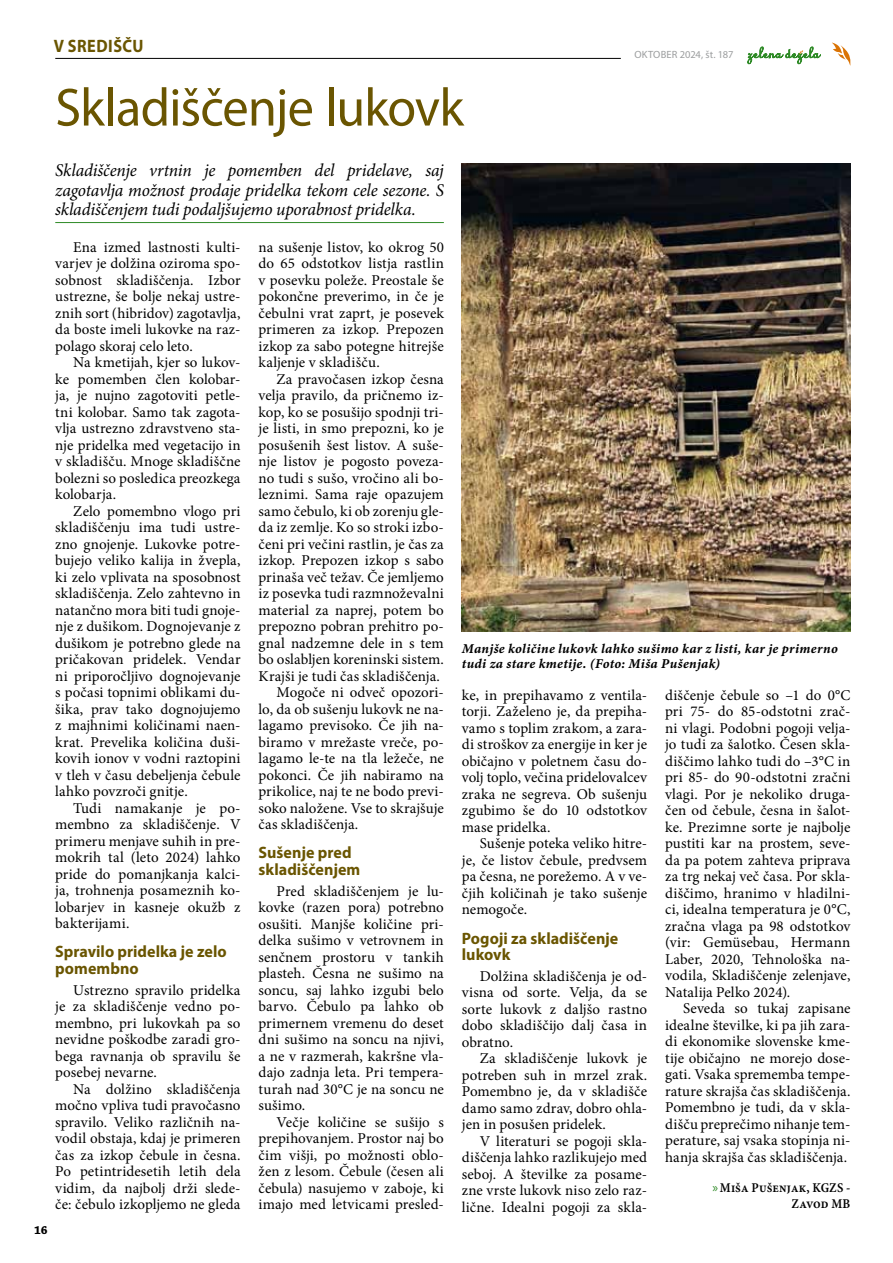
<style>
.page{position:relative;width:893px;height:1263px;background:#fff}
.page>*{position:absolute;margin:0;border:0;box-sizing:border-box;transform-origin:0 0}
.t1{font:54px "Myriad Pro";letter-spacing:-.02em;color:#6a5501}
.t2{font:italic 18px/19.5px "Minion Pro";letter-spacing:-.01em;color:#000;text-align:justify}
.t3{font:700 18px "Myriad Pro";letter-spacing:.025em;color:#6a5501;scale:.9 1}
.t4{font:700 16.5px/16.5px "Myriad Pro";color:#6a5501}
.t5{font:15px/16.5px "Minion Pro";letter-spacing:.005em;color:#000;text-align:justify}
.t6{font:13.5px/15px "Minion Pro Bold It Capt";letter-spacing:.025em;color:#000}
.t7{font:13.5px/16.5px "Minion Pro Semibold Cn Capt";letter-spacing:.005em;color:#000;text-align:right}
.t8{font:12px "Chaparral Pro Bold Capt";color:#000}
.t9{font:10.5px "Myriad Pro";letter-spacing:.005em;color:#9c9e9f}
.s1{font-family:"Myriad Pro";color:#2e8a26}
</style>
<div class="page">
<hr style="left:55px;top:222px;width:389px;height:1px;background:#2e8a26">
<img style="left:461px;top:163px;width:389px;height:468px">
<hr style="left:55px;top:58px;width:566px;height:1px;background:#000">
<svg style="left:832px;top:43px;width:19px;height:23px"></svg>
<svg style="left:747px;top:47px;width:74px;height:17px"></svg>
<p class="t3" style="left:54px;top:34px;width:101px">V SREDIŠČU</p>
<h1 class="t1" style="left:55px;top:74px;width:410px">Skladiščenje lukovk</h1>
<p class="t2" style="left:55px;top:161px;width:390px">Skladiščenje vrtnin je pomemben del pridelave, saj zagotavlja možnost prodaje pridelka tekom cele sezone. S skladiščenjem tudi podaljšujemo uporabnost pridelka.</p>
<p class="t5" style="left:55px;top:239px;width:187px;text-indent:18px">Ena izmed lastnosti kulti&shy;varjev je dolžina oziroma spo&shy;sobnost skladiščenja. Izbor ustrezne, še bolje nekaj ustre&shy;znih sort (hibridov) zagotavlja, da boste imeli lukovke na raz&shy;polago skoraj celo leto.</p>
<p class="t5" style="left:55px;top:354px;width:187px;text-indent:18px">Na kmetijah, kjer so lukov&shy;ke pomemben člen kolobar&shy;ja, je nujno zagotoviti petle&shy;tni kolobar. Samo tak zagota&shy;vlja ustrezno zdravstveno sta&shy;nje pridelka med vegetacijo in v skladišču. Mnoge skladiščne bolezni so posledica preozkega kolobarja.</p>
<p class="t5" style="left:55px;top:503px;width:187px;text-indent:18px">Zelo pomembno vlogo pri skladiščenju ima tudi ustre&shy;zno gnojenje. Lukovke potre&shy;bujejo veliko kalija in žvepla, ki zelo vplivata na sposobnost skladiščenja. Zelo zahtevno in natančno mora biti tudi gnoje&shy;nje z dušikom. Dognojevanje z dušikom je potrebno glede na pričakovan pridelek. Vendar ni priporočljivo dognojevanje s počasi topnimi oblikami du&shy;šika, prav tako dognojujemo z majhnimi količinami naen&shy;krat. Prevelika količina duši&shy;kovih ionov v vodni raztopini v tleh v času debeljenja čebule lahko povzroči gnitje.</p>
<p class="t5" style="left:55px;top:800px;width:187px;text-indent:18px">Tudi namakanje je po&shy;membno za skladiščenje. V primeru menjave suhih in pre&shy;mokrih tal (leto 2024) lahko pride do pomanjkanja kalci&shy;ja, trohnenja posameznih ko&shy;lobarjev in kasneje okužb z bakterijami.</p>
<p class="t4" style="left:55px;top:943px;width:173px">Spravilo pridelka je zelo pomembno</p>
<p class="t5" style="left:55px;top:982px;width:187px;text-indent:18px">Ustrezno spravilo pridelka je za skladiščenje vedno po&shy;membno, pri lukovkah pa so nevidne poškodbe zaradi gro&shy;bega ravnanja ob spravilu še posebej nevarne.</p>
<p class="t5" style="left:55px;top:1081px;width:187px;text-indent:18px">Na dolžino skladiščenja močno vpliva tudi pravočasno spravilo. Veliko različnih na&shy;vodil obstaja, kdaj je primeren čas za izkop čebule in česna.<br>Po petintridesetih letih dela vidim, da najbolj drži slede&shy;če: čebulo izkopljemo ne gleda</p>
<p class="t9" style="left:634px;top:48px;width:101px">OKTOBER 2024, št. 187</p>
<p class="t5" style="left:259px;top:239px;width:187px">na sušenje listov, ko okrog 50 do 65 odstotkov listja rastlin v posevku poleže. Preostale še pokončne preverimo, in če je čebulni vrat zaprt, je posevek primeren za izkop. Prepozen izkop za sabo potegne hitrejše kaljenje v skladišču.</p>
<p class="t5" style="left:277px;top:371px;width:169px">Za pravočasen izkop česna</p>
<p class="t5" style="left:259px;top:387px;width:187px">velja pravilo, da pričnemo iz-</p>
<p class="t5" style="left:259px;top:404px;width:187px">kop, ko se posušijo spodnji tri-</p>
<p class="t5" style="left:259px;top:420px;width:187px">je listi, in smo prepozni, ko je</p>
<p class="t5" style="left:259px;top:437px;width:187px">posušenih šest listov. A suše-</p>
<p class="t5" style="left:259px;top:453px;width:187px">nje listov je pogosto poveza-</p>
<p class="t5" style="left:259px;top:470px;width:187px">no tudi s sušo, vročino ali bo-</p>
<p class="t5" style="left:259px;top:486px;width:187px">leznimi. Sama raje opazujem</p>
<p class="t5" style="left:259px;top:503px;width:187px">samo čebulo, ki ob zorenju gle-</p>
<p class="t5" style="left:259px;top:519px;width:187px">da iz zemlje. Ko so stroki izbo-</p>
<p class="t5" style="left:259px;top:536px;width:187px">čeni pri večini rastlin, je čas za</p>
<p class="t5" style="left:259px;top:552px;width:187px">izkop. Prepozen izkop s sabo</p>
<p class="t5" style="left:259px;top:569px;width:187px">prinaša več težav. Če jemljemo</p>
<p class="t5" style="left:259px;top:585px;width:187px">iz posevka tudi razmnoževalni</p>
<p class="t5" style="left:259px;top:602px;width:187px">material za naprej, potem bo</p>
<p class="t5" style="left:259px;top:618px;width:187px">prepozno pobran prehitro po-</p>
<p class="t5" style="left:259px;top:635px;width:187px">gnal nadzemne dele in s tem</p>
<p class="t5" style="left:259px;top:651px;width:187px">bo oslabljen koreninski sistem.</p>
<p class="t5" style="left:259px;top:668px;width:183px">Krajši je tudi čas skladiščenja.</p>
<p class="t5" style="left:277px;top:684px;width:169px">Mogoče ni odveč opozori-</p>
<p class="t5" style="left:259px;top:701px;width:187px">lo, da ob sušenju lukovk ne na-</p>
<p class="t5" style="left:259px;top:717px;width:187px">lagamo previsoko. Če jih na-</p>
<p class="t5" style="left:259px;top:734px;width:187px">biramo v mrežaste vreče, po-</p>
<p class="t5" style="left:259px;top:750px;width:187px">lagamo le-te na tla ležeče, ne</p>
<p class="t5" style="left:259px;top:767px;width:187px">pokonci. Če jih nabiramo na</p>
<p class="t5" style="left:259px;top:783px;width:187px">prikolice, naj te ne bodo previ-</p>
<p class="t5" style="left:259px;top:800px;width:187px">soko naložene. Vse to skrajšuje</p>
<p class="t5" style="left:259px;top:816px;width:101px">čas skladiščenja.</p>
<p class="t4" style="left:259px;top:844px;width:103px">Sušenje pred skladiščenjem</p>
<p class="t5" style="left:259px;top:883px;width:187px;text-indent:18px">Pred skladiščenjem je lu&shy;kovke (razen pora) potrebno osušiti. Manjše količine pri&shy;delka sušimo v vetrovnem in senčnem prostoru v tankih plasteh. Česna ne sušimo na soncu, saj lahko izgubi belo barvo. Čebulo pa lahko ob primernem vremenu do deset dni sušimo na soncu na njivi, a ne v razmerah, kakršne vla&shy;dajo zadnja leta. Pri tempera&shy;turah nad 30°C je na soncu ne sušimo.</p>
<p class="t5" style="left:259px;top:1114px;width:187px;text-indent:18px">Večje količine se sušijo s prepihovanjem. Prostor naj bo čim višji, po možnosti oblo&shy;žen z lesom. Čebule (česen ali čebula) nasujemo v zaboje, ki imajo med letvicami presled-</p>
<p class="t6" style="left:462px;top:641px;width:377px">Manjše količine lukovk lahko sušimo kar z listi, kar je primerno tudi za stare kmetije. (Foto: Miša Pušenjak)</p>
<p class="t5" style="left:665px;top:687px;width:187px">diščenje čebule so –1 do 0°C pri 75- do 85-odstotni zrač&shy;ni vlagi. Podobni pogoji velja&shy;jo tudi za šalotko. Česen skla&shy;diščimo lahko tudi do –3°C in pri 85- do 90-odstotni zračni vlagi. Por je nekoliko druga&shy;čen od čebule, česna in šalot&shy;ke. Prezimne sorte je najbolje pustiti kar na prostem, seve&shy;da pa potem zahteva priprava za trg nekaj več časa. Por skla&shy;diščimo, hranimo v hladilni&shy;ci, idealna temperatura je 0°C, zračna vlaga pa 98 odstotkov (vir: Gemüsebau, Hermann Laber, 2020, Tehnološka na&shy;vodila, Skladiščenje zelenjave, Natalija Pelko 2024).</p>
<p class="t5" style="left:665px;top:1000px;width:187px;text-indent:18px">Seveda so tukaj zapisane idealne številke, ki pa jih zara&shy;di ekonomike slovenske kme&shy;tije običajno ne morejo dose&shy;gati. Vsaka sprememba tempe&shy;rature skrajša čas skladiščenja.<br>Pomembno je tudi, da v skla&shy;dišču preprečimo nihanje tem&shy;perature, saj vsaka stopinja ni&shy;hanja skrajša čas skladiščenja.</p>
<p class="t7" style="left:712px;top:1180px;width:139px"><span class="s1">»</span>Miša Pušenjak, KGZS -<br>Zavod MB</p>
<p class="t5" style="left:462px;top:687px;width:187px">ke, in prepihavamo z ventila&shy;torji. Zaželeno je, da prepiha&shy;vamo s toplim zrakom, a zara&shy;di stroškov za energije in ker je običajno v poletnem času do&shy;volj toplo, večina pridelovalcev zraka ne segreva. Ob sušenju zgubimo še do 10 odstotkov mase pridelka.</p>
<p class="t5" style="left:462px;top:835px;width:187px;text-indent:18px">Sušenje poteka veliko hitre&shy;je, če listov čebule, predvsem pa česna, ne porežemo. A v ve&shy;čjih količinah je tako sušenje nemogoče.</p>
<p class="t4" style="left:462px;top:929px;width:158px">Pogoji za skladiščenje lukovk</p>
<p class="t5" style="left:462px;top:968px;width:187px;text-indent:18px">Dolžina skladiščenja je od&shy;visna od sorte. Velja, da se sorte lukovk z daljšo rastno dobo skladiščijo dalj časa in obratno.</p>
<p class="t5" style="left:462px;top:1050px;width:187px;text-indent:18px">Za skladiščenje lukovk je potreben suh in mrzel zrak.<br>Pomembno je, da v skladišče damo samo zdrav, dobro ohla&shy;jen in posušen pridelek.</p>
<p class="t5" style="left:462px;top:1133px;width:187px;text-indent:18px">V literaturi se pogoji skla&shy;diščenja lahko razlikujejo med seboj. A številke za posame&shy;zne vrste lukovk niso zelo raz&shy;lične. Idealni pogoji za skla-</p>
<p class="t8" style="left:34px;top:1223px;width:15px">16</p>
</div>
